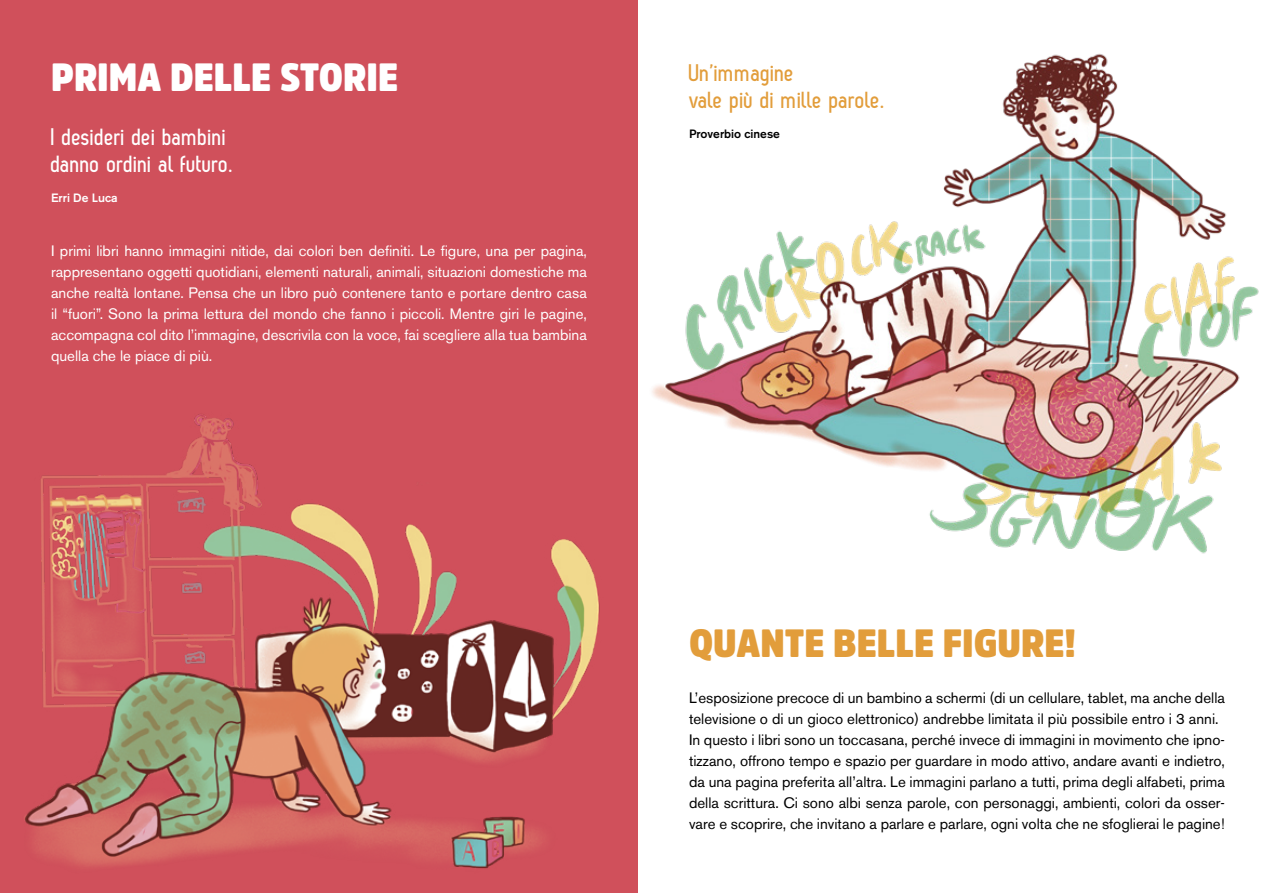
<style>
.page{position:relative;width:1276px;height:893px;background:#fff}
.page>*{position:absolute;margin:0;border:0;box-sizing:border-box;transform-origin:0 0}
.t1{font:900 39px "Amsi Pro Narw";color:#e29d3b}
.t2{font:900 39px "Amsi Pro Narw";color:#fff}
.t3{font:700 24px/27px "Zag";color:#fff}
.t4{font:700 24px/27px "Zag";color:#e29d3b}
.t5{font:15px/21px "Akzidenz Grotesk BE";color:#000}
.t6{font:15px/21px "Akzidenz Grotesk BE";color:#fff;text-align:justify}
.t7{font:500 12px "Akzidenz Grotesk BE";color:#000}
.t8{font:500 12px "Akzidenz Grotesk BE";color:#fff}
</style>
<div class="page">
<div style="left:0;top:0;width:638px;height:893px;background:#d0505b"></div>
<img style="left:652px;top:53px;width:607px;height:501px">
<img style="left:25px;top:414px;width:575px;height:455px">
<h1 class="t2" style="left:51px;top:50px;width:348px">PRIMA DELLE STORIE</h1>
<h2 class="t3" style="left:51px;top:123px;width:183px">I desideri dei bambini danno ordini al futuro.</h2>
<p class="t8" style="left:51px;top:191px;width:68px">Erri De Luca</p>
<p class="t6" style="left:51px;top:240px;width:537px">I primi libri hanno immagini nitide, dai colori ben definiti. Le figure, una per pagina, rappresentano oggetti quotidiani, elementi naturali, animali, situazioni domestiche ma anche realtà lontane. Pensa che un libro può contenere tanto e portare dentro casa il “fuori”. Sono la prima lettura del mondo che fanno i piccoli. Mentre giri le pagine, accompagna col dito l’immagine, descrivila con la voce, fai scegliere alla tua bambina quella che le piace di più.</p>
<h2 class="t4" style="left:689px;top:59px;width:197px">Un’immagine<br>vale più di mille parole.</h2>
<p class="t7" style="left:689px;top:127px;width:92px">Proverbio cinese</p>
<h1 class="t1" style="left:689px;top:616px;width:388px">QUANTE BELLE FIGURE!</h1>
<p class="t5" style="left:689px;top:687px;width:537px">L’esposizione precoce di un bambino a schermi (di un cellulare, tablet, ma anche della televisione o di un gioco elettronico) andrebbe limitata il più possibile entro i 3 anni.<br>In questo i libri sono un toccasana, perché invece di immagini in movimento che ipno&shy;tizzano, offrono tempo e spazio per guardare in modo attivo, andare avanti e indietro, da una pagina preferita all’altra. Le immagini parlano a tutti, prima degli alfabeti, prima della scrittura. Ci sono albi senza parole, con personaggi, ambienti, colori da osser&shy;vare e scoprire, che invitano a parlare e parlare, ogni volta che ne sfoglierai le pagine!</p>
</div>
